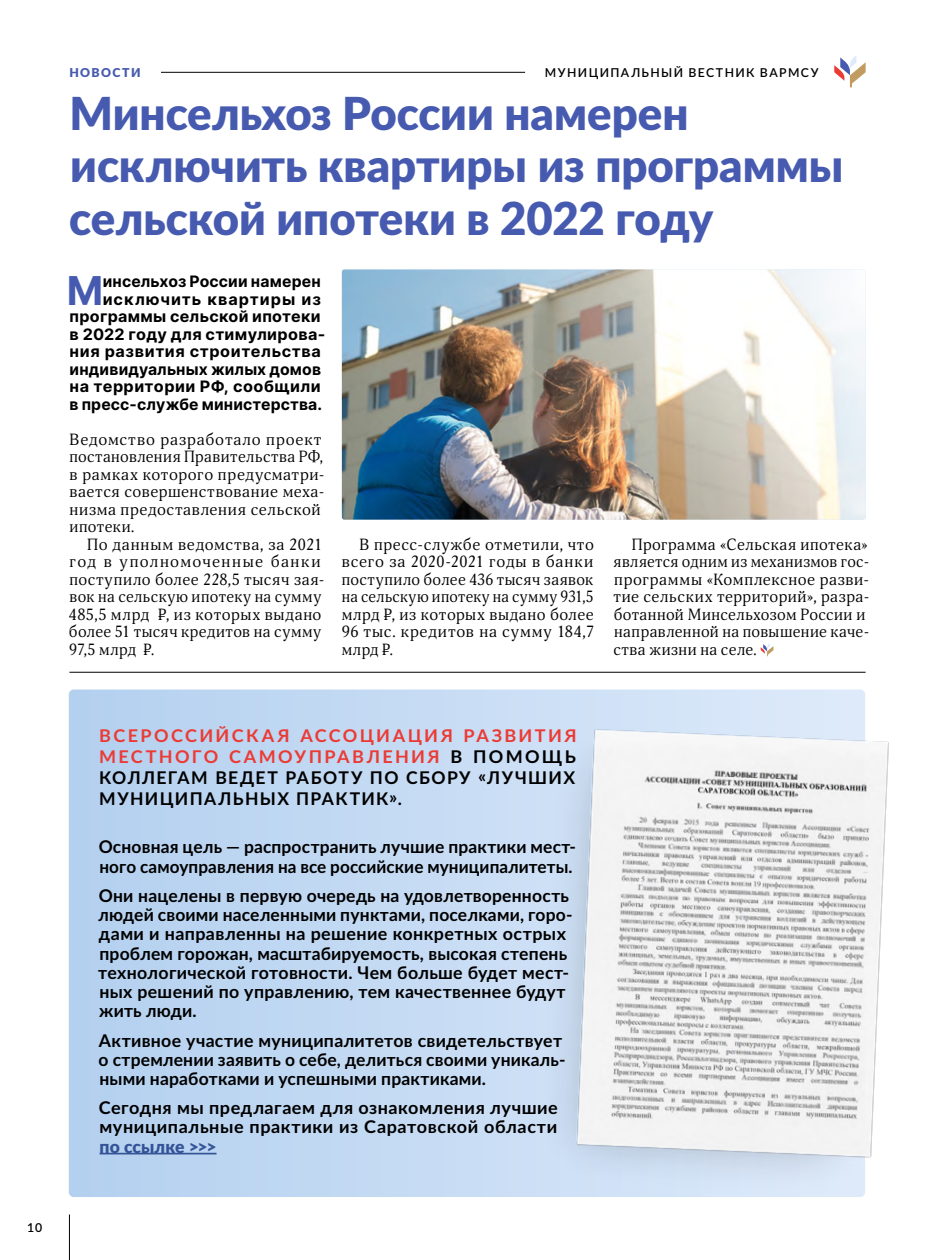
<style>
.page{position:relative;width:945px;height:1260px;background:#fff}
.page>*{position:absolute;margin:0;border:0;box-sizing:border-box;transform-origin:0 0}
.t1{font:900 45.5px/52.5px "Lato";color:#465ab0}
.t2{font:700 39.9px "Inter";color:#465ab0}
.t3{font:700 17.5px/19.2px "Lato";letter-spacing:.015em;color:#000}
.t4{font:900 17.5px "Lato";letter-spacing:.01em;color:#355497}
.t5{font:15.75px/17.5px "Orbi";letter-spacing:.035em;color:#000}
.t6{font:700 15.75px "Inter";letter-spacing:.015em;color:#000}
.t7{font:700 15.75px "Inter";letter-spacing:.035em;color:#000}
.t8{font:700 15.75px "Inter";letter-spacing:.065em;color:#000}
.t9{font:600 12.25px "Lato";letter-spacing:.11em;color:#000}
.t10{font:900 12.25px "Lato";letter-spacing:.11em;color:#465ab0}
.s1{color:#ec3a34}
</style>
<div class="page">
<hr style="left:69px;top:72px;width:456px;height:1px;background:#000">
<svg style="left:834px;top:56px;width:32px;height:31px"></svg>
<hr style="left:69px;top:1215px;width:1px;height:45px;background:#000">
<div style="left:69px;top:60px;width:92px;height:35px;background:#fff"></div>
<svg style="left:69px;top:690px;width:796px;height:507px;background:#bfd7f2"></svg>
<hr style="left:100px;top:1153px;width:117px;height:1px;background:#355497">
<img style="left:483px;top:725px;width:406px;height:472px">
<svg style="left:761px;top:644px;width:12px;height:12px"></svg>
<img style="left:342px;top:270px;width:524px;height:250px">
<hr style="left:69px;top:672px;width:797px;height:1px;background:#000">
<p class="t9" style="left:545px;top:64px;width:275px">МУНИЦИПАЛЬНЫЙ ВЕСТНИК ВАРМСУ</p>
<p class="t10" style="left:69px;top:63px;width:73px">НОВОСТИ</p>
<h1 class="t1" style="left:69px;top:85px;width:775px">Минсельхоз России намерен исключить квартиры из программы сельской ипотеки в 2022 году</h1>
<h2 class="t2" style="left:67px;top:261px;width:38px">М</h2>
<p class="t6" style="left:103px;top:270px;width:220px">инсельхоз России намерен</p>
<p class="t8" style="left:103px;top:287px;width:220px">исключить квартиры из</p>
<p class="t6" style="left:70px;top:305px;width:253px">программы сельской ипотеки</p>
<p class="t6" style="left:70px;top:322px;width:257px">в 2022 году для стимулирова-</p>
<p class="t7" style="left:70px;top:340px;width:253px">ния развития строительства</p>
<p class="t6" style="left:70px;top:357px;width:253px">индивидуальных жилых домов</p>
<p class="t6" style="left:70px;top:375px;width:253px">на территории РФ, сообщили</p>
<p class="t6" style="left:70px;top:392px;width:254px">в пресс-службе министерства.</p>
<p class="t5" style="left:70px;top:430px;width:256px">Ведомство разработало проект постановления Правительства РФ, в рамках которого предусматри&shy;вается совершенствование меха&shy;низма предоставления сельской ипотеки.</p>
<p class="t5" style="left:69px;top:535px;width:257px;text-indent:18px">По данным ведомства, за 2021 год в уполномоченные банки поступило более 228,5 тысяч зая&shy;вок на сельскую ипотеку на сумму<br>485,5 млрд ₽, из которых выдано более 51 тысяч кредитов на сумму<br>97,5 млрд ₽.</p>
<p class="t5" style="left:342px;top:535px;width:254px;text-align:justify;text-indent:18px">В пресс-службе отметили, что всего за 2020-2021 годы в банки поступило более 436 тысяч заявок на сельскую ипотеку на сумму 931,5 млрд ₽, из которых выдано более 96 тыс. кредитов на сумму 184,7 млрд ₽.</p>
<p class="t5" style="left:613px;top:535px;width:257px;text-indent:18px">Программа «Сельская ипотека» является одним из механизмов гос&shy;программы «Комплексное разви&shy;тие сельских территорий», разра&shy;ботанной Минсельхозом России и направленной на повышение каче&shy;ства жизни на селе.</p>
<p class="t3" style="left:99px;top:724px;width:479px;line-height:21px;text-align:justify"><span class="s1">ВСЕРОССИЙСКАЯ АССОЦИАЦИЯ РАЗВИТИЯ МЕСТНОГО САМОУПРАВЛЕНИЯ</span> В ПОМОЩЬ КОЛЛЕГАМ ВЕДЕТ РАБОТУ ПО СБОРУ «ЛУЧШИХ МУНИЦИПАЛЬНЫХ ПРАКТИК».</p>
<p class="t3" style="left:99px;top:837px;width:479px">Основная цель — распространить лучшие практики мест&shy;ного самоуправления на все российские муниципалитеты.</p>
<p class="t3" style="left:98px;top:885px;width:476px">Они нацелены в первую очередь на удовлетворенность людей своими населенными пунктами, поселками, горо&shy;дами и направленны на решение конкретных острых проблем горожан, масштабируемость, высокая степень технологической готовности. Чем больше будет мест&shy;ных решений по управлению, тем качественнее будут жить люди.</p>
<p class="t3" style="left:99px;top:1030px;width:468px">Активное участие муниципалитетов свидетельствует о стремлении заявить о себе, делиться своими уникаль&shy;ными наработками и успешными практиками.</p>
<p class="t3" style="left:99px;top:1097px;width:461px">Сегодня мы предлагаем для ознакомления лучшие муниципальные практики из Саратовской области</p>
<p class="t4" style="left:100px;top:1133px;width:118px">по ссылке &gt;&gt;&gt;</p>
<p class="t9" style="left:27px;top:1219px;width:17px">10</p>
</div>
